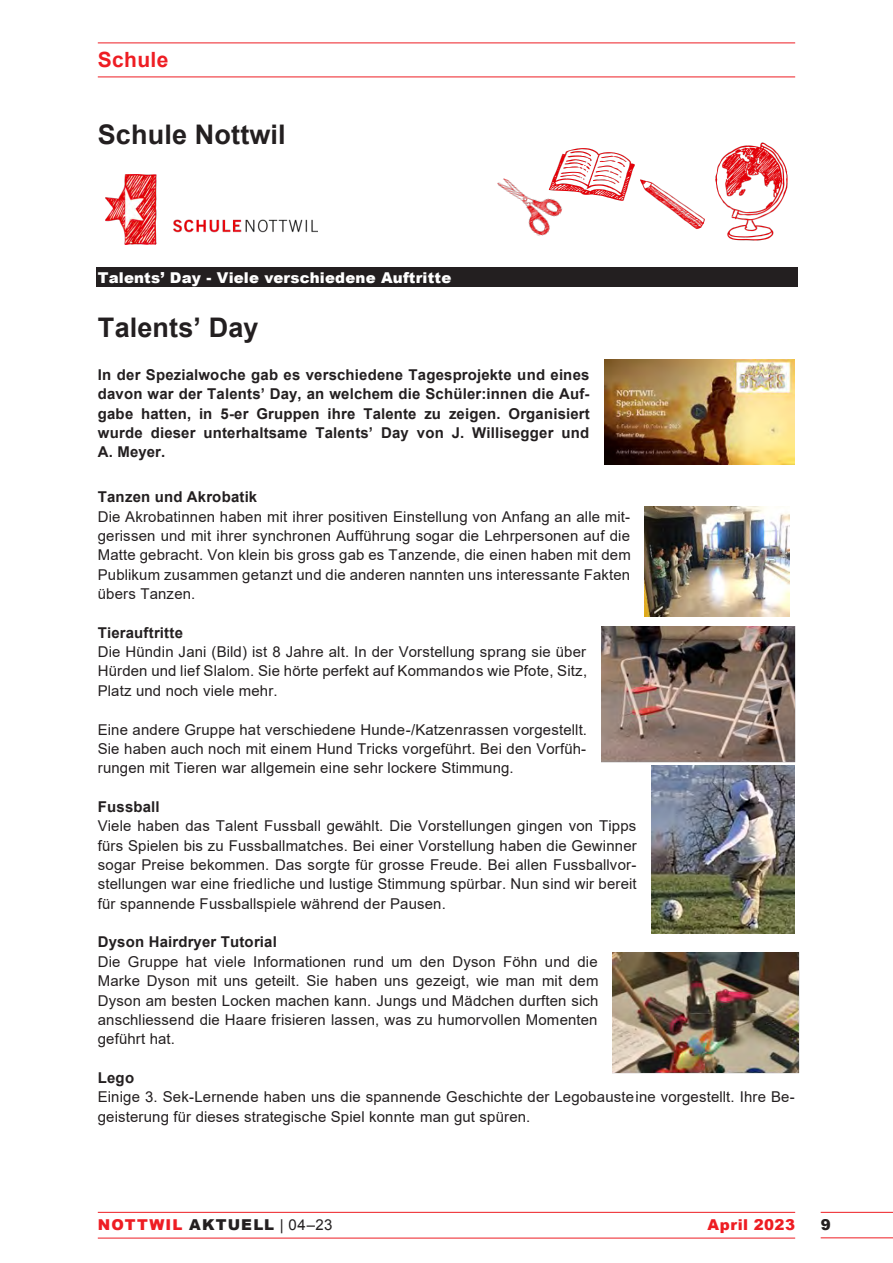
<style>
.page{position:relative;width:893px;height:1263px;background:#fff}
.page>*{position:absolute;margin:0;border:0;box-sizing:border-box;transform-origin:0 0}
.t1{font:700 27px "Arial";letter-spacing:.005em;color:#231f20}
.t2{font:700 21px "Arial";letter-spacing:.015em;color:#ee1d23}
.t3{font:15px/19.4px "Arial";letter-spacing:.01em;color:#231f20;text-align:justify}
.t4{font:700 15px/19.4px "Arial";letter-spacing:.01em;color:#231f20;text-align:justify}
.t5{font:900 15px "Arial";letter-spacing:.015em;color:#fff}
.t6{font:900 15px "Arial";letter-spacing:.065em;color:#ee1d23}
.t7{font:900 15px "Arial";letter-spacing:.035em;color:#ee1d23}
.t8{font:900 15px "Arial";color:#231f20}
.s1{color:#231f20}
.s2{font-weight:400;color:#231f20}
</style>
<div class="page">
<hr style="left:98px;top:43px;width:697px;height:1px;background:#ee1d23">
<hr style="left:98px;top:77px;width:697px;height:1px;background:#ee1d23">
<hr style="left:821px;top:1212px;width:72px;height:1px;background:#ee1d23">
<hr style="left:821px;top:1237px;width:72px;height:1px;background:#ee1d23">
<hr style="left:98px;top:1212px;width:697px;height:1px;background:#ee1d23">
<hr style="left:98px;top:1238px;width:697px;height:1px;background:#ee1d23">
<div style="left:96px;top:268px;width:701px;height:19px;background:#231f20"></div>
<img style="left:105px;top:174px;width:212px;height:71px">
<img style="left:497px;top:178px;width:66px;height:58px">
<img style="left:548px;top:148px;width:87px;height:53px">
<img style="left:716px;top:142px;width:72px;height:98px">
<img style="left:641px;top:180px;width:64px;height:49px">
<img style="left:645px;top:507px;width:145px;height:109px">
<img style="left:604px;top:359px;width:190px;height:106px">
<img style="left:601px;top:626px;width:194px;height:137px">
<img style="left:651px;top:766px;width:143px;height:167px">
<img style="left:613px;top:952px;width:186px;height:122px">
<h2 class="t2" style="left:98px;top:46px;width:72px">Schule</h2>
<h1 class="t1" style="left:98px;top:115px;width:189px">Schule Nottwil</h1>
<p class="t5" style="left:98px;top:267px;width:355px">Talents’ Day - Viele verschiedene Auftritte</p>
<h1 class="t1" style="left:98px;top:309px;width:162px">Talents’ Day</h1>
<p class="t4" style="left:98px;top:365px;width:493px">In der Spezialwoche gab es verschiedene Tagesprojekte und eines davon war der Talents’ Day, an welchem die Schüler:innen die Auf&shy;gabe hatten, in 5-er Gruppen ihre Talente zu zeigen. Organisiert wurde dieser unterhaltsame Talents’ Day von J. Willisegger und A. Meyer.</p>
<p class="t4" style="left:98px;top:488px;width:161px">Tanzen und Akrobatik</p>
<p class="t3" style="left:98px;top:506px;width:535px">Die Akrobatinnen haben mit ihrer positiven Einstellung von Anfang an alle mit&shy;gerissen und mit ihrer synchronen Aufführung sogar die Lehrpersonen auf die Matte gebracht. Von klein bis gross gab es Tanzende, die einen haben mit dem Publikum zusammen getanzt und die anderen nannten uns interessante Fakten übers Tanzen.</p>
<p class="t4" style="left:98px;top:623px;width:87px">Tierauftritte</p>
<p class="t3" style="left:98px;top:642px;width:491px">Die Hündin Jani (Bild) ist 8 Jahre alt. In der Vorstellung sprang sie über Hürden und lief Slalom. Sie hörte perfekt auf Kommandos wie Pfote, Sitz, Platz und noch viele mehr.</p>
<p class="t3" style="left:98px;top:719px;width:491px">Eine andere Gruppe hat verschiedene Hunde-/Katzenrassen vorgestellt.<br>Sie haben auch noch mit einem Hund Tricks vorgeführt. Bei den Vorfüh&shy;rungen mit Tieren war allgemein eine sehr lockere Stimmung.</p>
<p class="t4" style="left:98px;top:797px;width:63px">Fussball</p>
<p class="t3" style="left:98px;top:816px;width:540px">Viele haben das Talent Fussball gewählt. Die Vorstellungen gingen von Tipps fürs Spielen bis zu Fussballmatches. Bei einer Vorstellung haben die Gewinner sogar Preise bekommen. Das sorgte für grosse Freude. Bei allen Fussballvor&shy;stellungen war eine friedliche und lustige Stimmung spürbar. Nun sind wir bereit für spannende Fussballspiele während der Pausen.</p>
<p class="t4" style="left:98px;top:933px;width:180px">Dyson Hairdryer Tutorial</p>
<p class="t3" style="left:98px;top:952px;width:502px">Die Gruppe hat viele Informationen rund um den Dyson Föhn und die Marke Dyson mit uns geteilt. Sie haben uns gezeigt, wie man mit dem Dyson am besten Locken machen kann. Jungs und Mädchen durften sich anschliessend die Haare frisieren lassen, was zu humorvollen Momenten geführt hat.</p>
<p class="t4" style="left:98px;top:1068px;width:38px">Lego</p>
<p class="t3" style="left:98px;top:1087px;width:698px">Einige 3. Sek-Lernende haben uns die spannende Geschichte der Legobausteine vorgestellt. Ihre Be&shy;geisterung für dieses strategische Spiel konnte man gut spüren.</p>
<p class="t6" style="left:98px;top:1213px;width:236px">NOTTWIL <span class="s1">AKTUELL</span> <span class="s2">| 04–23</span></p>
<p class="t7" style="left:708px;top:1213px;width:89px">April 2023</p>
<p class="t8" style="left:821px;top:1213px;width:12px">9</p>
</div>
